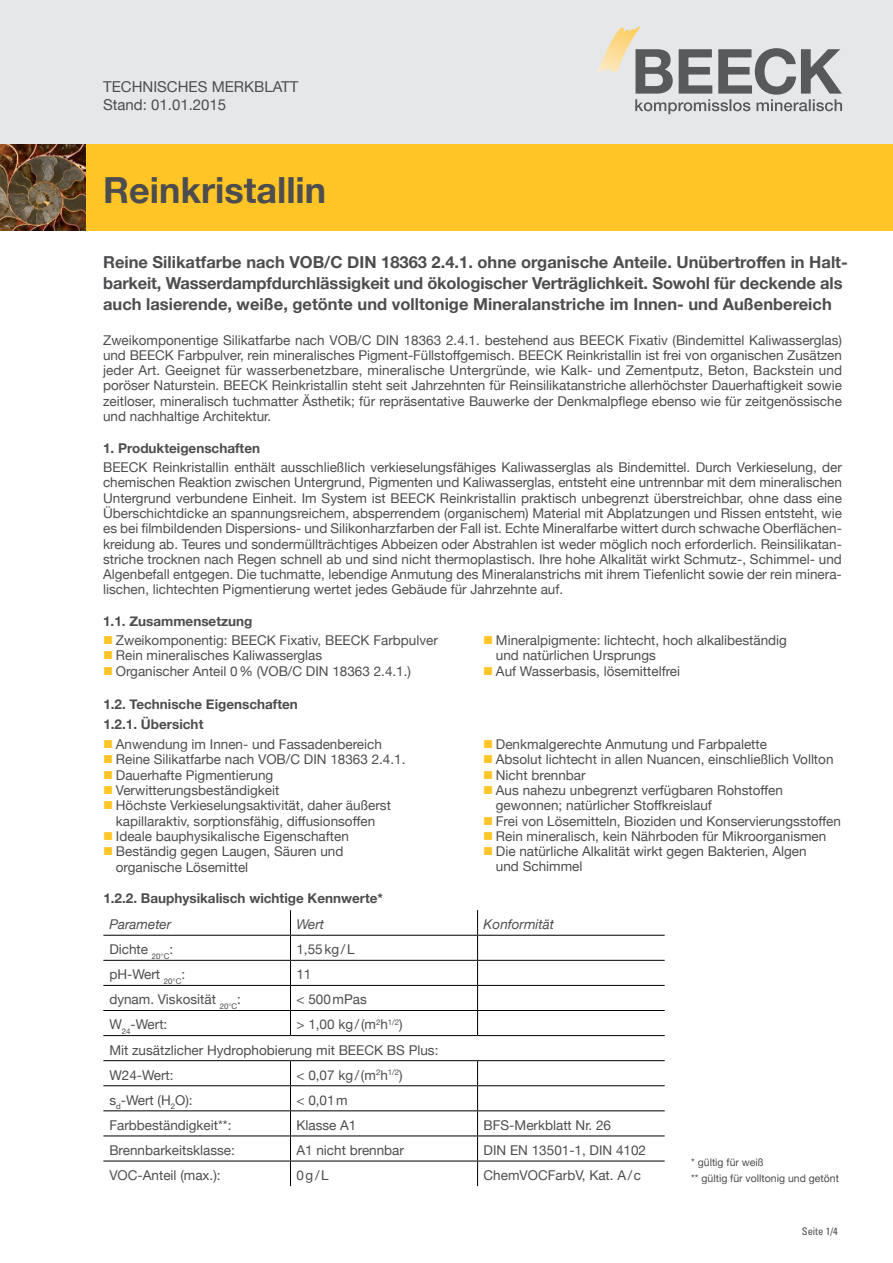
<style>
.page{position:relative;width:893px;height:1263px;background:#fff}
.page>*{position:absolute;margin:0;border:0;box-sizing:border-box;transform-origin:0 0}
.t1{font:700 36px "Helvetica Neue";color:#4d4d4f}
.t2{font:700 16.5px/21px "Helvetica Neue";color:#4d4d4f}
.t3{font:15px/18px "Helvetica Neue";color:#4d4d4f}
.t4{font:13.5px/15.3px "Helvetica Neue";color:#4d4d4f}
.t5{font:700 13.5px/19.5px "Helvetica Neue";color:#4d4d4f}
.t6{font:italic 13.5px "Helvetica Neue";color:#4d4d4f}
.t7{font:10.5px/15.3px "Helvetica Neue";color:#4d4d4f}
.t8{font:condensed 10.5px "Univers";color:#4d4d4f}
.s1{color:#ffc425}
</style>
<div class="page">
<div style="left:0;top:0;width:893px;height:163px;background:#e6e7e8"></div>
<svg style="left:597px;top:27px;width:245px;height:87px"></svg>
<div style="left:0;top:144px;width:893px;height:87px;background:#ffc425"></div>
<img style="left:0;top:144px;width:85px;height:87px">
<hr style="left:103px;top:935px;width:187px;height:1px;background:#000">
<hr style="left:290px;top:935px;width:188px;height:1px;background:#000">
<hr style="left:478px;top:935px;width:187px;height:1px;background:#000">
<hr style="left:103px;top:960px;width:187px;height:1px;background:#000">
<hr style="left:290px;top:960px;width:188px;height:1px;background:#000">
<hr style="left:478px;top:960px;width:187px;height:1px;background:#000">
<hr style="left:103px;top:985px;width:187px;height:1px;background:#000">
<hr style="left:290px;top:985px;width:188px;height:1px;background:#000">
<hr style="left:478px;top:985px;width:187px;height:1px;background:#000">
<hr style="left:103px;top:1010px;width:187px;height:1px;background:#000">
<hr style="left:290px;top:1010px;width:188px;height:1px;background:#000">
<svg style="left:290px;top:910px;width:1px;height:125px"></svg>
<hr style="left:478px;top:1010px;width:187px;height:1px;background:#000">
<svg style="left:477px;top:910px;width:1px;height:125px"></svg>
<hr style="left:103px;top:1035px;width:187px;height:1px;background:#000">
<hr style="left:290px;top:1035px;width:188px;height:1px;background:#000">
<hr style="left:478px;top:1035px;width:187px;height:1px;background:#000">
<hr style="left:103px;top:1060px;width:187px;height:1px;background:#000">
<hr style="left:290px;top:1060px;width:188px;height:1px;background:#000">
<hr style="left:478px;top:1060px;width:187px;height:1px;background:#000">
<hr style="left:103px;top:1085px;width:187px;height:1px;background:#000">
<hr style="left:290px;top:1085px;width:188px;height:1px;background:#000">
<hr style="left:478px;top:1085px;width:187px;height:1px;background:#000">
<hr style="left:103px;top:1110px;width:187px;height:1px;background:#000">
<hr style="left:290px;top:1110px;width:188px;height:1px;background:#000">
<hr style="left:478px;top:1110px;width:187px;height:1px;background:#000">
<hr style="left:103px;top:1135px;width:187px;height:1px;background:#000">
<hr style="left:290px;top:1135px;width:188px;height:1px;background:#000">
<hr style="left:478px;top:1135px;width:187px;height:1px;background:#000">
<hr style="left:103px;top:1161px;width:187px;height:1px;background:#000">
<hr style="left:290px;top:1161px;width:188px;height:1px;background:#000">
<svg style="left:290px;top:1061px;width:1px;height:125px"></svg>
<hr style="left:478px;top:1161px;width:187px;height:1px;background:#000">
<svg style="left:477px;top:1061px;width:1px;height:125px"></svg>
<p class="t3" style="left:103px;top:79px;width:197px">TECHNISCHES MERKBLATT<br>Stand: 01.01.2015</p>
<h1 class="t1" style="left:103px;top:162px;width:225px">Reinkristallin</h1>
<p class="t2" style="left:103px;top:252px;width:746px">Reine Silikatfarbe nach VOB/C DIN 18363 2.4.1. ohne organische Anteile. Unübertroffen in Halt&shy;barkeit, Wasserdampfdurchlässigkeit und ökologischer Verträglichkeit. Sowohl für deckende als auch lasierende, weiße, getönte und volltonige Mineralanstriche im Innen- und Außenbereich</p>
<p class="t4" style="left:103px;top:333px;width:740px;text-align:justify">Zweikomponentige Silikatfarbe nach VOB/C DIN 18363 2.4.1. bestehend aus BEECK Fixativ (Bindemittel Kaliwasserglas) und BEECK Farbpulver, rein mineralisches Pigment-Füllstoffgemisch. BEECK Reinkristallin ist frei von organischen Zusätzen jeder Art. Geeignet für wasserbenetzbare, mineralische Untergründe, wie Kalk- und Zementputz, Beton, Backstein und poröser Naturstein. BEECK Reinkristallin steht seit Jahrzehnten für Reinsilikatanstriche allerhöchster Dauerhaftigkeit sowie zeitloser, mineralisch tuchmatter Ästhetik; für repräsentative Bauwerke der Denkmalpflege ebenso wie für zeitgenössische und nachhaltige Architektur.</p>
<p class="t5" style="left:103px;top:438px;width:159px">1. Produkteigenschaften</p>
<p class="t4" style="left:103px;top:460px;width:740px;text-align:justify">BEECK Reinkristallin enthält ausschließlich verkieselungsfähiges Kaliwasserglas als Bindemittel. Durch Verkieselung, der chemischen Reaktion zwischen Untergrund, Pigmenten und Kaliwasserglas, entsteht eine untrennbar mit dem mineralischen Untergrund verbundene Einheit. Im System ist BEECK Reinkristallin praktisch unbegrenzt überstreichbar, ohne dass eine Überschichtdicke an spannungsreichem, absperrendem (organischem) Material mit Abplatzungen und Rissen entsteht, wie es bei filmbildenden Dispersions- und Silikonharzfarben der Fall ist. Echte Mineralfarbe wittert durch schwache Oberflächen&shy;kreidung ab. Teures und sondermüllträchtiges Abbeizen oder Abstrahlen ist weder möglich noch erforderlich. Reinsilikatan&shy;striche trocknen nach Regen schnell ab und sind nicht thermoplastisch. Ihre hohe Alkalität wirkt Schmutz-, Schimmel- und Algenbefall entgegen. Die tuchmatte, lebendige Anmutung des Mineralanstrichs mit ihrem Tiefenlicht sowie der rein minera&shy;lischen, lichtechten Pigmentierung wertet jedes Gebäude für Jahrzehnte auf.</p>
<p class="t5" style="left:103px;top:612px;width:151px">1.1. Zusammensetzung</p>
<p class="t4" style="left:103px;top:633px;width:336px"><span class="s1">■</span> Zweikomponentig: BEECK Fixativ, BEECK Farbpulver</p>
<p class="t4" style="left:103px;top:648px;width:221px"><span class="s1">■</span> Rein mineralisches Kaliwasserglas</p>
<p class="t4" style="left:103px;top:664px;width:309px"><span class="s1">■</span> Organischer Anteil 0% (VOB/C DIN 18363 2.4.1.)</p>
<p class="t5" style="left:103px;top:695px;width:196px">1.2. Technische Eigenschaften<br>1.2.1. Übersicht</p>
<p class="t4" style="left:103px;top:737px;width:280px"><span class="s1">■</span> Anwendung im Innen- und Fassadenbereich</p>
<p class="t4" style="left:103px;top:753px;width:304px"><span class="s1">■</span> Reine Silikatfarbe nach VOB/C DIN 18363 2.4.1.</p>
<p class="t4" style="left:103px;top:768px;width:172px"><span class="s1">■</span> Dauerhafte Pigmentierung</p>
<p class="t4" style="left:103px;top:783px;width:178px"><span class="s1">■</span> Verwitterungsbeständigkeit</p>
<p class="t4" style="left:103px;top:799px;width:289px;text-align:center"><span class="s1">■</span> Höchste Verkieselungsaktivität, daher äußerst kapillaraktiv, sorptionsfähig, diffusionsoffen</p>
<p class="t4" style="left:103px;top:829px;width:247px"><span class="s1">■</span> Ideale bauphysikalische Eigenschaften</p>
<p class="t4" style="left:116px;top:844px;width:229px;text-indent:-13px"><span class="s1">■</span> Beständig gegen Laugen, Säuren und organische Lösemittel</p>
<p class="t5" style="left:103px;top:889px;width:281px">1.2.2. Bauphysikalisch wichtige Kennwerte*</p>
<p class="t4" style="left:496px;top:633px;width:293px;text-indent:-13px"><span class="s1">■</span> Mineralpigmente: lichtecht, hoch alkalibeständig und natürlichen Ursprungs</p>
<p class="t4" style="left:483px;top:664px;width:199px"><span class="s1">■</span> Auf Wasserbasis, lösemittelfrei</p>
<p class="t4" style="left:483px;top:737px;width:285px"><span class="s1">■</span> Denkmalgerechte Anmutung und Farbpalette</p>
<p class="t4" style="left:483px;top:753px;width:352px"><span class="s1">■</span> Absolut lichtecht in allen Nuancen, einschließlich Vollton</p>
<p class="t4" style="left:483px;top:768px;width:104px"><span class="s1">■</span> Nicht brennbar</p>
<p class="t4" style="left:496px;top:783px;width:289px;text-indent:-13px"><span class="s1">■</span> Aus nahezu unbegrenzt verfügbaren Rohstoffen gewonnen; natürlicher Stoffkreislauf</p>
<p class="t4" style="left:483px;top:814px;width:359px"><span class="s1">■</span> Frei von Lösemitteln, Bioziden und Konservierungsstoffen</p>
<p class="t4" style="left:483px;top:829px;width:345px"><span class="s1">■</span> Rein mineralisch, kein Nährboden für Mikroorganismen</p>
<p class="t4" style="left:496px;top:844px;width:312px;text-indent:-13px"><span class="s1">■</span> Die natürliche Alkalität wirkt gegen Bakterien, Algen und Schimmel</p>
<p class="t6" style="left:109px;top:914px;width:64px">Parameter</p>
<p class="t6" style="left:296px;top:914px;width:29px">Wert</p>
<p class="t6" style="left:484px;top:914px;width:72px">Konformität</p>
<p class="t4" style="left:109px;top:942px;width:65px">Dichte <sub>20°C</sub>:</p>
<p class="t4" style="left:296px;top:942px;width:60px">1,55kg/L</p>
<p class="t4" style="left:109px;top:967px;width:77px">pH-Wert <sub>20°C</sub>:</p>
<p class="t4" style="left:296px;top:967px;width:17px">11</p>
<p class="t4" style="left:109px;top:993px;width:133px">dynam. Viskosität <sub>20°C</sub>:</p>
<p class="t4" style="left:296px;top:993px;width:72px">&lt; 500mPas</p>
<p class="t4" style="left:109px;top:1018px;width:59px">W<sub>24</sub>-Wert:</p>
<p class="t4" style="left:109px;top:1013px;width:331px;line-height:25px;text-indent:187px">&gt; 1,00 kg/(m<sup>2</sup>h<sup>1/2</sup>)<br>Mit zusätzlicher Hydrophobierung mit BEECK BS Plus:<br>W24-Wert:</p>
<p class="t4" style="left:296px;top:1068px;width:108px">&lt; 0,07 kg/(m<sup>2</sup>h<sup>1/2</sup>)</p>
<p class="t4" style="left:109px;top:1093px;width:85px">s<sub>d</sub>-Wert (H<sub>2</sub>O):</p>
<p class="t4" style="left:296px;top:1093px;width:53px">&lt; 0,01m</p>
<p class="t4" style="left:109px;top:1118px;width:124px">Farbbeständigkeit**:</p>
<p class="t4" style="left:296px;top:1118px;width:62px">Klasse A1</p>
<p class="t4" style="left:484px;top:1118px;width:129px">BFS-Merkblatt Nr. 26</p>
<p class="t4" style="left:109px;top:1143px;width:127px">Brennbarkeitsklasse:</p>
<p class="t4" style="left:296px;top:1143px;width:109px">A1 nicht brennbar</p>
<p class="t4" style="left:484px;top:1143px;width:164px">DIN EN 13501-1, DIN 4102</p>
<p class="t4" style="left:109px;top:1168px;width:113px">VOC-Anteil (max.):</p>
<p class="t4" style="left:296px;top:1168px;width:34px">0g/L</p>
<p class="t4" style="left:484px;top:1168px;width:159px">ChemVOCFarbV, Kat. A/c</p>
<p class="t7" style="left:691px;top:1155px;width:149px">* gültig für weiß<br>** gültig für volltonig und getönt</p>
<p class="t8" style="left:802px;top:1225px;width:38px">Seite 1/4</p>
</div>
